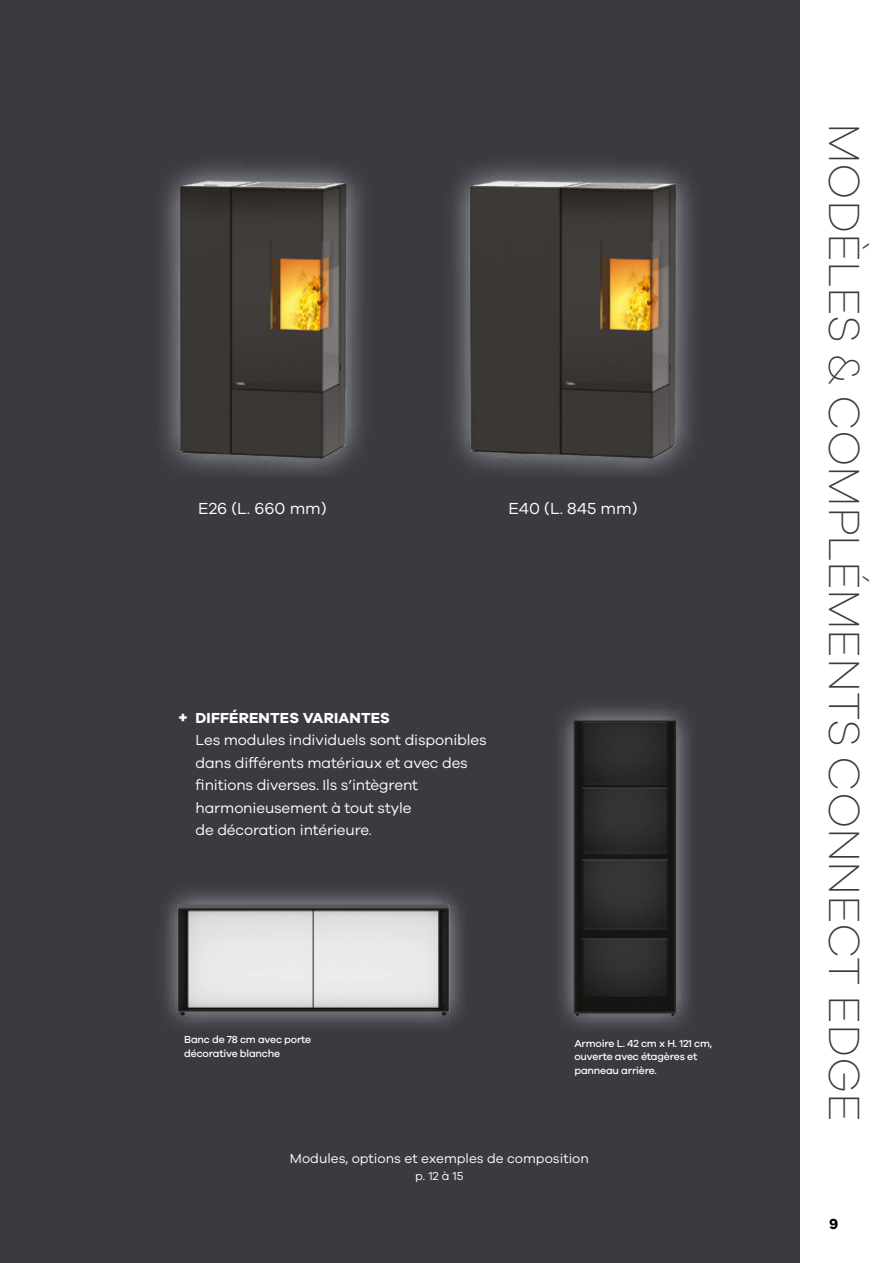
<style>
.page{position:relative;width:893px;height:1263px;background:#fff}
.page>*{position:absolute;margin:0;border:0;box-sizing:border-box;transform-origin:0 0}
.t1{font:200 45px "Galano Grotesque";letter-spacing:-.01em;color:#393b41}
.t2{font:16.5px "Galano Grotesque";color:#fff}
.t3{font:15px/22.5px "Galano Grotesque";letter-spacing:-.01em;color:#fff}
.t4{font:700 15px "Galano Grotesque";letter-spacing:.01em;color:#fff}
.t5{font:900 15px "Galano Grotesque";color:#fff}
.t6{font:700 15px "Galano Grotesque";color:#000}
.t7{font:13.5px "Galano Grotesque";color:#fff}
.t8{font:12px "Galano Grotesque";color:#fff}
.t9{font:500 10.5px/13.5px "Galano Grotesque";letter-spacing:-.02em;color:#fff}
</style>
<div class="page">
<div style="left:0;top:0;width:800px;height:1263px;background:#393b41"></div>
<img style="left:165px;top:707px;width:524px;height:320px">
<img style="left:163px;top:164px;width:530px;height:311px">
<p class="t2" style="left:198px;top:498px;width:130px">E26 (L. 660 mm)</p>
<p class="t2" style="left:508px;top:498px;width:131px">E40 (L. 845 mm)</p>
<p class="t5" style="left:179px;top:707px;width:10px">+</p>
<p class="t4" style="left:196px;top:708px;width:196px">DIFFÉRENTES VARIANTES</p>
<p class="t3" style="left:196px;top:729px;width:293px">Les modules individuels sont disponibles dans différents matériaux et avec des finitions diverses. Ils s’intègrent harmonieusement à tout style<br>de décoration intérieure.</p>
<p class="t9" style="left:184px;top:1032px;width:129px">Banc de 78 cm avec porte décorative blanche</p>
<p class="t9" style="left:574px;top:1036px;width:139px">Armoire L. 42 cm x H. 121 cm, ouverte avec étagères et panneau arrière.</p>
<p class="t7" style="left:290px;top:1151px;width:300px">Modules, options et exemples de composition</p>
<p class="t8" style="left:415px;top:1169px;width:50px">p. 12 à 15</p>
<h1 class="t1" style="left:871px;top:123px;width:1000px;rotate:90deg">MODÈLES &amp; COMPLÉMENTS CONNECT EDGE</h1>
<p class="t6" style="left:829px;top:1214px;width:11px">9</p>
</div>
